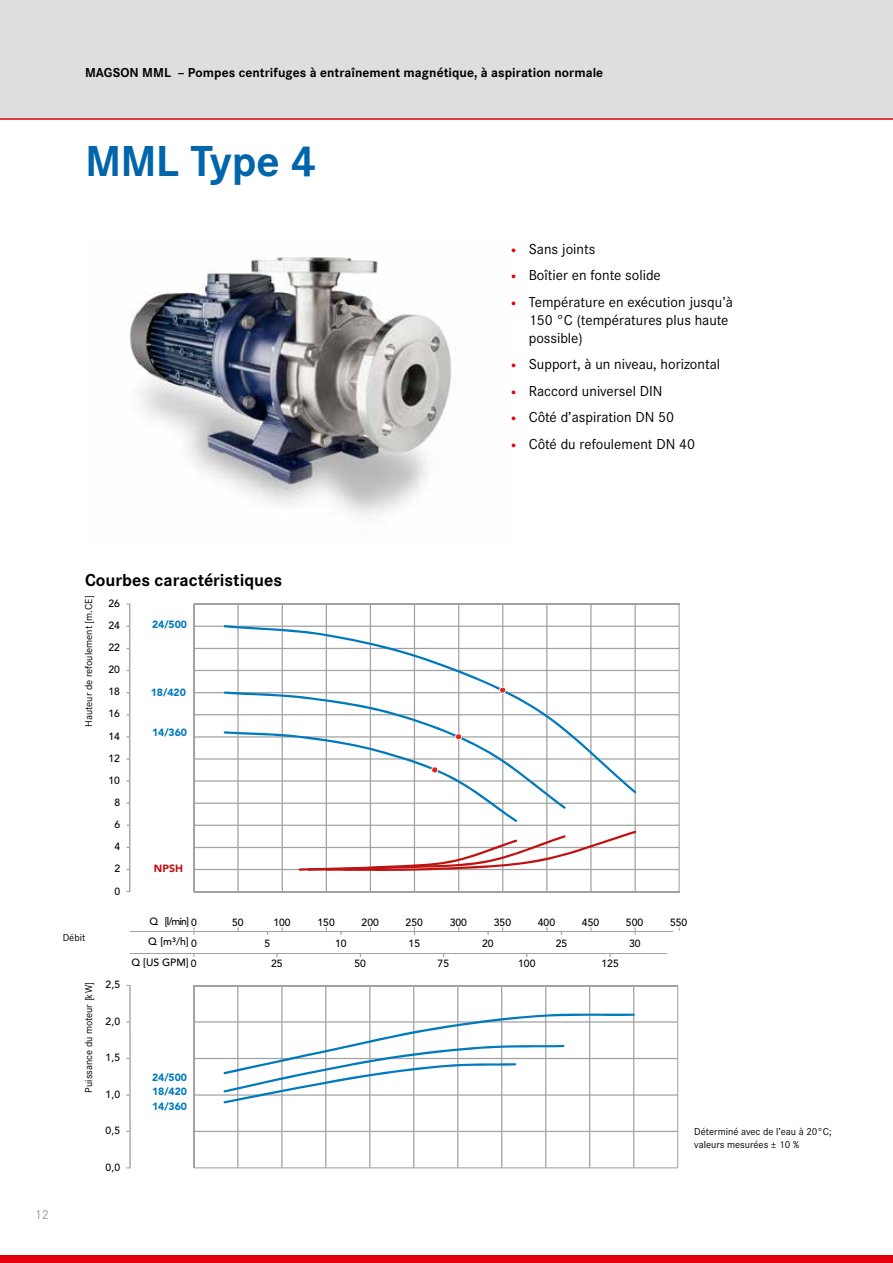
<style>
.page{position:relative;width:893px;height:1263px;background:#fff}
.page>*{position:absolute;margin:0;border:0;box-sizing:border-box;transform-origin:0 0}
.t1{font:700 45px "Corporate S";letter-spacing:-.02em;color:#0065aa}
.t2{font:700 18px "Corporate S";color:#000}
.t3{font:15px/18px "Corporate S";color:#000}
.t4{font:700 13.5px "Corporate S";letter-spacing:.005em;color:#000}
.t5{font:13.5px "Corporate S";color:#9c9c9d}
.t6{font:10.5px/12.6px "Corporate S";color:#000}
.t7{font:500 10.5px/20.5px "Avenir LT Std";color:#000;text-align:right}
.t8{font:900 10.5px "Avenir LT Std";color:#c01212}
.t9{font:500 10.35px "Avenir LT Std";letter-spacing:-.005em;color:#000}
.t10{font:900 10.35px/14.5px "Avenir LT Std";color:#007abc;text-align:justify}
.s1{font-size:13.5px;color:#e3000b}
</style>
<div class="page">
<div style="left:0;top:0;width:893px;height:119px;background:#dddede"></div>
<div style="left:0;top:1255px;width:893px;height:8px;background:#e3000b"></div>
<hr style="left:0;top:118px;width:893px;height:2px;background:#e3000b">
<img style="left:129px;top:257px;width:323px;height:260px">
<hr style="left:130px;top:931px;width:543px;height:1px;background:#a1a2a2">
<hr style="left:130px;top:953px;width:537px;height:1px;background:#a1a2a2">
<hr style="left:129px;top:603px;width:1px;height:289px;background:#7e8181">
<hr style="left:130px;top:985px;width:1px;height:183px;background:#7e8181">
<hr style="left:194px;top:869px;width:485px;height:1px;background:#a1a2a2">
<hr style="left:194px;top:847px;width:485px;height:1px;background:#a1a2a2">
<hr style="left:194px;top:825px;width:485px;height:1px;background:#a1a2a2">
<hr style="left:194px;top:803px;width:485px;height:1px;background:#a1a2a2">
<hr style="left:194px;top:780px;width:485px;height:2px;background:#a1a2a2">
<hr style="left:194px;top:758px;width:485px;height:2px;background:#a1a2a2">
<hr style="left:194px;top:736px;width:485px;height:1px;background:#a1a2a2">
<hr style="left:194px;top:714px;width:485px;height:1px;background:#a1a2a2">
<hr style="left:194px;top:692px;width:485px;height:1px;background:#a1a2a2">
<hr style="left:194px;top:670px;width:485px;height:1px;background:#a1a2a2">
<hr style="left:194px;top:648px;width:485px;height:1px;background:#a1a2a2">
<hr style="left:194px;top:626px;width:485px;height:1px;background:#a1a2a2">
<hr style="left:237px;top:604px;width:2px;height:288px;background:#a1a2a2">
<hr style="left:282px;top:604px;width:1px;height:288px;background:#a1a2a2">
<hr style="left:326px;top:604px;width:1px;height:288px;background:#a1a2a2">
<hr style="left:370px;top:604px;width:1px;height:288px;background:#a1a2a2">
<hr style="left:414px;top:604px;width:1px;height:288px;background:#a1a2a2">
<hr style="left:458px;top:604px;width:1px;height:288px;background:#a1a2a2">
<hr style="left:502px;top:604px;width:1px;height:288px;background:#a1a2a2">
<hr style="left:546px;top:604px;width:1px;height:288px;background:#a1a2a2">
<hr style="left:590px;top:604px;width:1px;height:288px;background:#a1a2a2">
<hr style="left:634px;top:604px;width:2px;height:288px;background:#a1a2a2">
<hr style="left:679px;top:604px;width:1px;height:288px;background:#a1a2a2">
<hr style="left:194px;top:604px;width:485px;height:1px;background:#a1a2a2">
<hr style="left:193px;top:604px;width:2px;height:288px;background:#a1a2a2">
<hr style="left:194px;top:891px;width:485px;height:1px;background:#a1a2a2">
<svg style="left:193px;top:927px;width:2px;height:8px"></svg>
<svg style="left:634px;top:927px;width:2px;height:8px"></svg>
<svg style="left:224px;top:625px;width:412px;height:168px"></svg>
<svg style="left:299px;top:831px;width:337px;height:40px"></svg>
<svg style="left:224px;top:687px;width:342px;height:135px"></svg>
<hr style="left:194px;top:1167px;width:484px;height:1px;background:#a1a2a2">
<hr style="left:194px;top:1131px;width:484px;height:1px;background:#a1a2a2">
<hr style="left:194px;top:1094px;width:484px;height:2px;background:#a1a2a2">
<hr style="left:194px;top:1058px;width:484px;height:1px;background:#a1a2a2">
<hr style="left:194px;top:1021px;width:484px;height:1px;background:#a1a2a2">
<hr style="left:237px;top:985px;width:1px;height:183px;background:#a1a2a2">
<hr style="left:281px;top:985px;width:2px;height:183px;background:#a1a2a2">
<hr style="left:325px;top:985px;width:1px;height:183px;background:#a1a2a2">
<hr style="left:369px;top:985px;width:1px;height:183px;background:#a1a2a2">
<hr style="left:413px;top:985px;width:1px;height:183px;background:#a1a2a2">
<hr style="left:457px;top:985px;width:1px;height:183px;background:#a1a2a2">
<hr style="left:501px;top:985px;width:1px;height:183px;background:#a1a2a2">
<hr style="left:545px;top:985px;width:1px;height:183px;background:#a1a2a2">
<hr style="left:589px;top:985px;width:1px;height:183px;background:#a1a2a2">
<hr style="left:633px;top:985px;width:1px;height:183px;background:#a1a2a2">
<hr style="left:677px;top:985px;width:1px;height:183px;background:#a1a2a2">
<hr style="left:194px;top:985px;width:484px;height:1px;background:#a1a2a2">
<hr style="left:193px;top:985px;width:1px;height:183px;background:#a1a2a2">
<svg style="left:223px;top:1014px;width:412px;height:89px"></svg>
<p class="t4" style="left:85px;top:64px;width:520px">MAGSON MML – Pompes centrifuges à entraînement magnétique, à aspiration normale</p>
<h1 class="t1" style="left:85px;top:136px;width:233px">MML Type 4</h1>
<p class="t3" style="left:509px;top:240px;width:88px"><span class="s1">•</span> Sans joints</p>
<p class="t3" style="left:509px;top:266px;width:153px"><span class="s1">•</span> Boîtier en fonte solide</p>
<p class="t3" style="left:529px;top:293px;width:206px;text-indent:-20px"><span class="s1">•</span> Température en exécution jusqu’à<br>150 °C (températures plus haute possible)</p>
<p class="t3" style="left:509px;top:355px;width:213px"><span class="s1">•</span> Support, à un niveau, horizontal</p>
<p class="t3" style="left:509px;top:382px;width:155px"><span class="s1">•</span> Raccord universel DIN</p>
<p class="t3" style="left:509px;top:408px;width:166px"><span class="s1">•</span> Côté d’aspiration DN 50</p>
<p class="t3" style="left:509px;top:435px;width:187px"><span class="s1">•</span> Côté du refoulement DN 40</p>
<p class="t5" style="left:35px;top:1206px;width:16px">12</p>
<p class="t2" style="left:85px;top:570px;width:199px">Courbes caractéristiques</p>
<p class="t6" style="left:82px;top:727px;width:133px;rotate:-90deg">Hauteur de refoulement [m.CE]</p>
<p class="t9" style="left:109px;top:597px;width:13px">26</p>
<p class="t9" style="left:109px;top:619px;width:13px">24</p>
<p class="t9" style="left:109px;top:641px;width:13px">22</p>
<p class="t9" style="left:109px;top:663px;width:13px">20</p>
<p class="t9" style="left:109px;top:686px;width:13px">18</p>
<p class="t9" style="left:109px;top:708px;width:13px">16</p>
<p class="t9" style="left:109px;top:730px;width:13px">14</p>
<p class="t9" style="left:109px;top:752px;width:13px">12</p>
<p class="t9" style="left:109px;top:774px;width:13px">10</p>
<p class="t9" style="left:114px;top:796px;width:7px">8</p>
<p class="t9" style="left:114px;top:818px;width:7px">6</p>
<p class="t9" style="left:114px;top:840px;width:7px">4</p>
<p class="t9" style="left:114px;top:863px;width:7px">2</p>
<p class="t9" style="left:114px;top:885px;width:7px">0</p>
<p class="t6" style="left:63px;top:931px;width:24px">Débit</p>
<p class="t6" style="left:82px;top:1092px;width:112px;rotate:-90deg">Puissance du moteur [kW]</p>
<p class="t9" style="left:106px;top:978px;width:16px">2,5</p>
<p class="t9" style="left:106px;top:1015px;width:16px">2,0</p>
<p class="t9" style="left:106px;top:1051px;width:16px">1,5</p>
<p class="t9" style="left:106px;top:1088px;width:16px">1,0</p>
<p class="t9" style="left:106px;top:1124px;width:16px">0,5</p>
<p class="t9" style="left:106px;top:1161px;width:16px">0,0</p>
<p class="t10" style="left:152px;top:617px;width:37px">24/500</p>
<p class="t10" style="left:151px;top:685px;width:37px">18/420</p>
<p class="t10" style="left:152px;top:725px;width:37px">14/360</p>
<p class="t8" style="left:154px;top:862px;width:31px">NPSH</p>
<p class="t7" style="left:132px;top:911px;width:59px">Q [l/min]<br>Q [m³/h]<br>Q [US GPM]</p>
<p class="t9" style="left:191px;top:916px;width:7px">0</p>
<p class="t9" style="left:232px;top:916px;width:13px">50</p>
<p class="t9" style="left:273px;top:916px;width:19px">100</p>
<p class="t9" style="left:317px;top:916px;width:19px">150</p>
<p class="t9" style="left:362px;top:916px;width:19px">200</p>
<p class="t9" style="left:406px;top:916px;width:19px">250</p>
<p class="t9" style="left:450px;top:916px;width:19px">300</p>
<p class="t9" style="left:494px;top:916px;width:19px">350</p>
<p class="t9" style="left:538px;top:916px;width:19px">400</p>
<p class="t9" style="left:582px;top:916px;width:19px">450</p>
<p class="t9" style="left:626px;top:916px;width:19px">500</p>
<p class="t9" style="left:670px;top:916px;width:19px">550</p>
<p class="t9" style="left:191px;top:937px;width:7px">0</p>
<p class="t9" style="left:264px;top:937px;width:7px">5</p>
<p class="t9" style="left:335px;top:937px;width:13px">10</p>
<p class="t9" style="left:409px;top:937px;width:13px">15</p>
<p class="t9" style="left:482px;top:937px;width:13px">20</p>
<p class="t9" style="left:556px;top:937px;width:13px">25</p>
<p class="t9" style="left:629px;top:937px;width:13px">30</p>
<p class="t9" style="left:191px;top:958px;width:7px">0</p>
<p class="t9" style="left:271px;top:958px;width:13px">25</p>
<p class="t9" style="left:355px;top:958px;width:13px">50</p>
<p class="t9" style="left:438px;top:958px;width:13px">75</p>
<p class="t9" style="left:518px;top:958px;width:19px">100</p>
<p class="t9" style="left:601px;top:958px;width:19px">125</p>
<p class="t10" style="left:152px;top:1070px;width:37px">24/500<br>18/420<br>14/360</p>
<p class="t6" style="left:694px;top:1125px;width:139px">Déterminé avec de l’eau à 20°C; valeurs mesurées ± 10 %</p>
</div>
